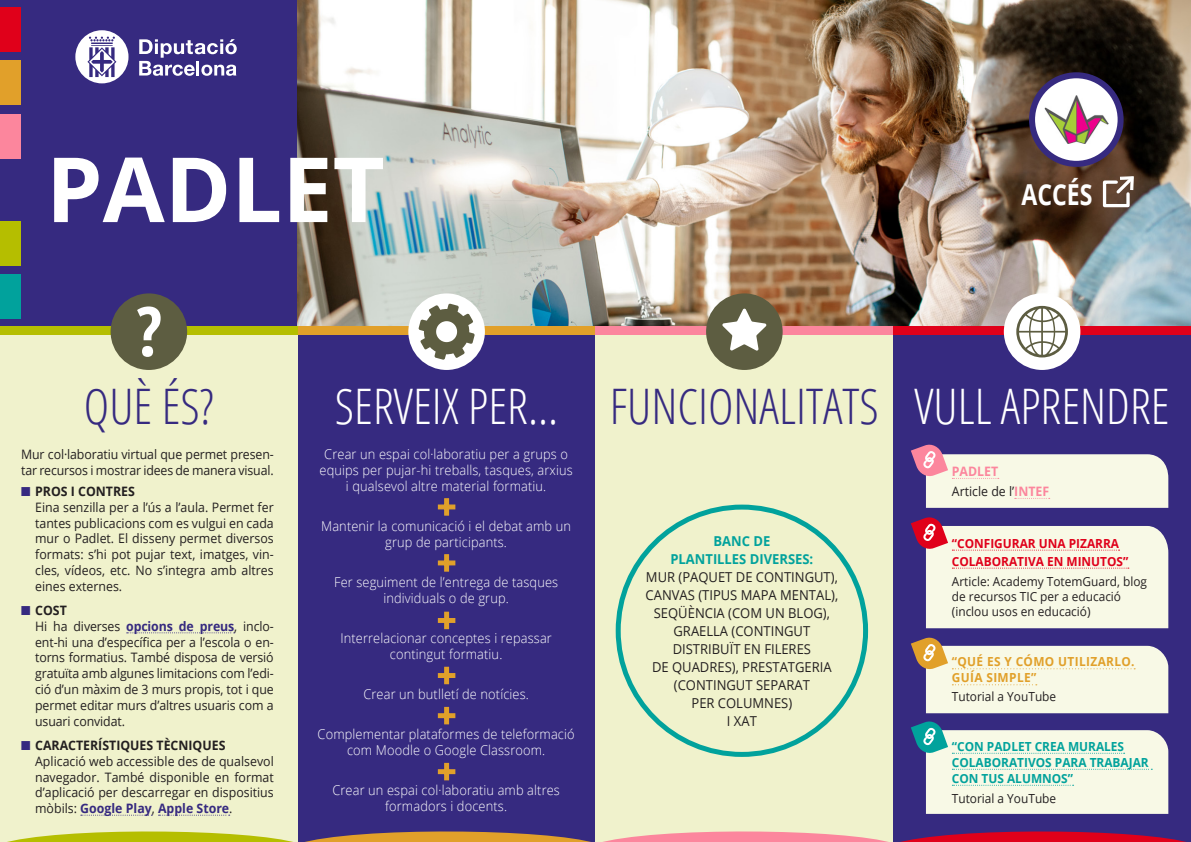
<style>
.page{position:relative;width:1191px;height:842px;background:#fff}
.page>*{position:absolute;margin:0;border:0;box-sizing:border-box;transform-origin:0 0}
.t1{font:700 90px "Open Sans";color:#fff}
.t2{font:300 condensed 49px "Open Sans";color:#fff}
.t3{font:300 condensed 49px "Open Sans";color:#362a80}
.t4{font:700 28.9px "Open Sans";color:#fff;scale:.8 1}
._3_Funcionalitats{font:13.7px/18px "Open Sans";color:#231f20;text-align:center;scale:.95 1}
._2_Serveix_per_txt{font:300 13.5px/16px "Open Sans";letter-spacing:.01em;color:#fff;text-align:center;scale:.95 1}
._1_sangrado{font:13px/15.8px "Open Sans";color:#231f20;text-align:justify;scale:.95 1}
._1_Txt_normal{font:13px/15.8px "Open Sans";letter-spacing:-.01em;color:#231f20;scale:.95 1}
.t5{font:700 13px "Open Sans";color:#231f20;scale:.95 1}
._4_Vull_normal{font:700 13px/20px "Open Sans";color:#fc869d;scale:.95 1}
._4_Vull_normal-2{font:12.5px/15px "Open Sans";color:#231f20;scale:.95 1}
._4_Vull_normal-3{font:700 12.5px/16px "Open Sans";color:#01a29c;scale:.95 1}
._4_Vull_normal-4{font:700 12.5px/18px "Open Sans";color:#e0001a;scale:.95 1}
._4_Vull_normal-5{font:700 12.5px/16px "Open Sans";letter-spacing:.03em;color:#e1a02a;scale:.95 1}
.s1{color:#362a80}
.s2{font-weight:700;color:#362a80}
.s3{font-weight:400;color:#231f20}
.s4{font-weight:700;color:#01a29c}
</style>
<div class="page">
<div style="left:0;top:0;width:298px;height:326px;background:#362a80"></div>
<img style="left:298px;top:0;width:893px;height:326px">
<div style="left:0;top:334px;width:298px;height:508px;background:#f0f2cc"></div>
<div style="left:298px;top:334px;width:297px;height:508px;background:#362a80"></div>
<div style="left:595px;top:334px;width:298px;height:508px;background:#f0f2cc"></div>
<div style="left:893px;top:334px;width:298px;height:508px;background:#362a80"></div>
<svg style="left:7px;top:831px;width:1179px;height:11px"></svg>
<svg style="left:1032px;top:75px;width:88px;height:89px"></svg>
<img style="left:1044px;top:95px;width:64px;height:49px">
<div style="left:1029px;top:72px;width:94px;height:95px;border:6px solid #362a80;border-radius:50%"></div>
<div style="left:0;top:7px;width:20px;height:45px;background:#e0001a"></div>
<div style="left:0;top:60px;width:20px;height:45px;background:#e1a02a"></div>
<div style="left:0;top:114px;width:20px;height:45px;background:#fc869d"></div>
<div style="left:0;top:221px;width:20px;height:45px;background:#b5be00"></div>
<div style="left:0;top:274px;width:20px;height:45px;background:#01a29c"></div>
<svg style="left:127px;top:632px;width:108px;height:1px"></svg>
<svg style="left:81px;top:815px;width:71px;height:1px"></svg>
<svg style="left:159px;top:815px;width:71px;height:1px"></svg>
<div style="left:0;top:326px;width:298px;height:8px;background:#b5be00"></div>
<div style="left:298px;top:326px;width:297px;height:8px;background:#e1a02a"></div>
<div style="left:595px;top:326px;width:298px;height:8px;background:#fc869d"></div>
<div style="left:893px;top:326px;width:298px;height:8px;background:#e0001a"></div>
<div style="left:111px;top:293px;width:76px;height:77px;background:#5d5d41;border-radius:50%"></div>
<svg style="left:137px;top:306px;width:24px;height:51px"></svg>
<svg style="left:408px;top:293px;width:77px;height:77px"></svg>
<svg style="left:706px;top:293px;width:76px;height:77px"></svg>
<svg style="left:1003px;top:293px;width:77px;height:77px"></svg>
<svg style="left:139px;top:39px;width:98px;height:37px"></svg>
<svg style="left:75px;top:30px;width:53px;height:53px"></svg>
<svg style="left:437px;top:498px;width:19px;height:18px"></svg>
<svg style="left:437px;top:554px;width:19px;height:18px"></svg>
<svg style="left:437px;top:611px;width:19px;height:19px"></svg>
<svg style="left:437px;top:666px;width:19px;height:19px"></svg>
<svg style="left:437px;top:706px;width:19px;height:19px"></svg>
<svg style="left:437px;top:762px;width:19px;height:19px"></svg>
<svg style="left:1101px;top:174px;width:35px;height:35px"></svg>
<svg style="left:911px;top:444px;width:257px;height:64px"></svg>
<svg style="left:911px;top:517px;width:257px;height:111px;background:#dfd8d3"></svg>
<svg style="left:911px;top:637px;width:257px;height:76px;background:#d9d5cf"></svg>
<svg style="left:911px;top:721px;width:257px;height:93px;background:#d3d8d5"></svg>
<p class="t1" style="left:46px;top:126px;width:340px">PADLET</p>
<p class="t4" style="left:1021px;top:174px;width:90px">ACCÉS</p>
<p class="t3" style="left:84px;top:373px;width:131px">QUÈ ÉS?</p>
<p class="t2" style="left:335px;top:373px;width:225px">SERVEIX PER...</p>
<p class="t3" style="left:610px;top:373px;width:271px">FUNCIONALITATS</p>
<p class="t2" style="left:914px;top:373px;width:257px">VULL APRENDRE</p>
<p class="_1_Txt_normal" style="left:21px;top:446px;width:267px">Mur col·laboratiu virtual que permet presen&shy;tar recursos i mostrar idees de manera visual.</p>
<p class="t5" style="left:21px;top:482px;width:121px"><span class="s1">■</span> PROS I CONTRES</p>
<p class="_1_sangrado" style="left:35px;top:499px;width:253px">Eina senzilla per a l’ús a l’aula. Permet fer tantes publicacions com es vulgui en cada mur o Padlet. El disseny permet diversos formats: s’hi pot pujar text, imatges, vin&shy;cles, vídeos, etc. No s’integra amb altres eines externes.</p>
<p class="t5" style="left:21px;top:601px;width:50px"><span class="s1">■</span> COST</p>
<p class="_1_sangrado" style="left:35px;top:618px;width:253px">Hi ha diverses <span class="s2">opcions de preus</span>, inclo&shy;ent-hi una d’específica per a l’escola o en&shy;torns formatius. També disposa de versió gratuïta amb algunes limitacions com l’edi&shy;ció d’un màxim de 3 murs propis, tot i que permet editar murs d’altres usuaris com a usuari convidat.</p>
<p class="t5" style="left:21px;top:736px;width:217px"><span class="s1">■</span> CARACTERÍSTIQUES TÈCNIQUES</p>
<p class="_1_sangrado" style="left:35px;top:753px;width:253px">Aplicació web accessible des de qualsevol navegador. També disponible en format d’aplicació per descarregar en dispositius mòbils: <span class="s2">Google Play</span>, <span class="s2">Apple Store</span>.</p>
<p class="_2_Serveix_per_txt" style="left:319px;top:446px;width:268px">Crear un espai col·laboratiu per a grups o equips per pujar-hi treballs, tasques, arxius i qualsevol altre material formatiu.</p>
<p class="_2_Serveix_per_txt" style="left:321px;top:518px;width:265px">Mantenir la comunicació i el debat amb un grup de participants.</p>
<p class="_2_Serveix_per_txt" style="left:334px;top:574px;width:237px">Fer seguiment de l’entrega de tasques individuals o de grup.</p>
<p class="_2_Serveix_per_txt" style="left:340px;top:630px;width:224px">Interrelacionar conceptes i repassar contingut formatiu.</p>
<p class="_2_Serveix_per_txt" style="left:363px;top:686px;width:176px">Crear un butlletí de notícies.</p>
<p class="_2_Serveix_per_txt" style="left:317px;top:726px;width:272px">Complementar plataformes de teleformació com Moodle o Google Classroom.</p>
<p class="_2_Serveix_per_txt" style="left:332px;top:782px;width:241px">Crear un espai col·laboratiu amb altres formadors i docents.</p>
<p class="_4_Vull_normal" style="left:951px;top:461px;width:104px">PADLET<br><span class="s3">Article de l’</span>INTEF</p>
<p class="_3_Funcionalitats" style="left:645px;top:532px;width:204px"><span class="s4">BANC DE<br>PLANTILLES DIVERSES:<br></span>MUR (PAQUET DE CONTINGUT),<br>CANVAS (TIPUS MAPA MENTAL),<br>SEQÜÈNCIA (COM UN BLOG),<br>GRAELLA (CONTINGUT<br>DISTRIBUÏT EN FILERES<br>DE QUADRES), PRESTATGERIA (CONTINGUT SEPARAT<br>PER COLUMNES)<br>I XAT</p>
<p class="_4_Vull_normal-4" style="left:951px;top:534px;width:187px">“CONFIGURAR UNA PIZARRA<br>COLABORATIVA EN MINUTOS”</p>
<p class="_4_Vull_normal-2" style="left:951px;top:574px;width:207px">Article: Academy TotemGuard, blog de recursos TIC per a educació (inclou usos en educació)</p>
<p class="_4_Vull_normal-5" style="left:951px;top:653px;width:194px">“QUÉ ES Y CÓMO UTILIZARLO.<br>GUÍA SIMPLE”</p>
<p class="_4_Vull_normal-2" style="left:951px;top:689px;width:111px">Tutorial a YouTube</p>
<p class="_4_Vull_normal-3" style="left:951px;top:738px;width:209px">“CON PADLET CREA MURALES<br>COLABORATIVOS PARA TRABAJAR<br>CON TUS ALUMNOS”</p>
<p class="_4_Vull_normal-2" style="left:951px;top:791px;width:111px">Tutorial a YouTube</p>
</div>
